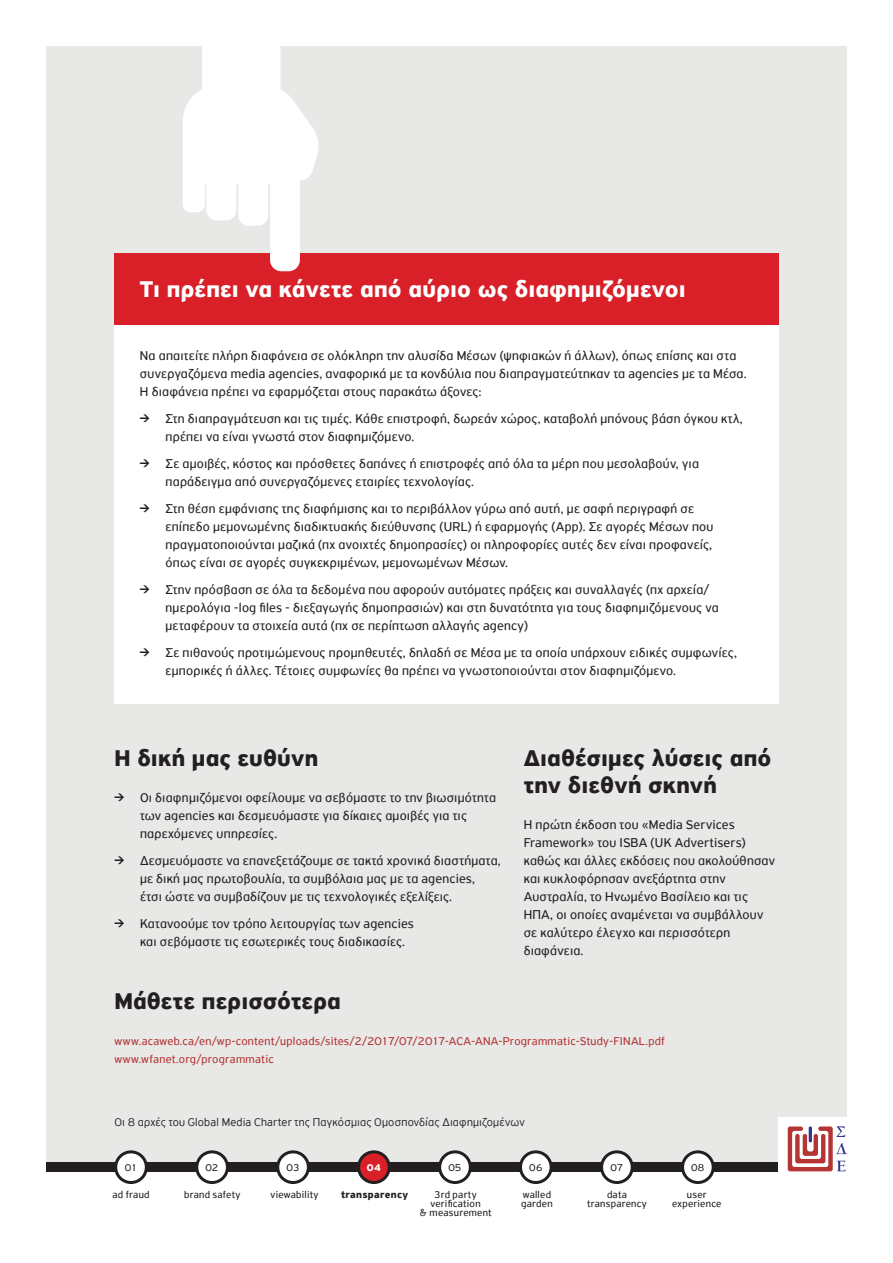
<style>
.page{position:relative;width:893px;height:1263px;background:#fff}
.page>*{position:absolute;margin:0;border:0;box-sizing:border-box;transform-origin:0 0}
.t1{font:700 24px/27px "PF Highway Sans Pro";letter-spacing:.005em;color:#231f20}
.t2{font:700 24px "PF Highway Sans Pro";letter-spacing:.005em;color:#fff}
.t3{font:13.5px/18px "PF Highway Sans Pro";letter-spacing:.015em;color:#231f20}
.t4{font:12px/18px "PF Highway Sans Pro";letter-spacing:.02em;color:#b43534}
.t5{font:300 12px "PF Highway Sans Pro";letter-spacing:.02em;color:#231f20}
.t6{font:10.5px/9px "PF Highway Sans Pro";letter-spacing:.025em;color:#231f20;text-align:center}
.t7{font:700 10.5px "PF Highway Sans Pro";letter-spacing:.03em;color:#231f20}
.t8{font:700 10.5px "PF Highway Sans Pro";color:#fff}
</style>
<div class="page">
<div style="left:46px;top:46px;width:801px;height:1116px;background:#e8e9e7"></div>
<div style="left:779px;top:1117px;width:114px;height:100px;background:#fff"></div>
<svg style="left:788px;top:1126px;width:59px;height:45px"></svg>
<div style="left:46px;top:1162px;width:732px;height:9px;background:#231f20"></div>
<div style="left:116px;top:1152px;width:30px;height:30px;background:#fff;border-radius:50%"></div>
<div style="left:114px;top:1150px;width:34px;height:34px;border:3px solid #231f20;border-radius:50%"></div>
<div style="left:197px;top:1152px;width:30px;height:30px;background:#fff;border-radius:50%"></div>
<div style="left:195px;top:1150px;width:34px;height:34px;border:3px solid #231f20;border-radius:50%"></div>
<div style="left:278px;top:1152px;width:30px;height:30px;background:#fff;border-radius:50%"></div>
<div style="left:276px;top:1150px;width:34px;height:34px;border:3px solid #231f20;border-radius:50%"></div>
<div style="left:359px;top:1152px;width:30px;height:30px;background:#d91f28;border-radius:50%"></div>
<div style="left:357px;top:1150px;width:34px;height:34px;border:3px solid #231f20;border-radius:50%"></div>
<div style="left:440px;top:1152px;width:30px;height:30px;background:#fff;border-radius:50%"></div>
<div style="left:438px;top:1150px;width:34px;height:34px;border:3px solid #231f20;border-radius:50%"></div>
<div style="left:520px;top:1152px;width:31px;height:30px;background:#fff;border-radius:50%"></div>
<div style="left:519px;top:1150px;width:34px;height:34px;border:3px solid #231f20;border-radius:50%"></div>
<div style="left:602px;top:1152px;width:30px;height:30px;background:#fff;border-radius:50%"></div>
<div style="left:600px;top:1150px;width:34px;height:34px;border:3px solid #231f20;border-radius:50%"></div>
<div style="left:682px;top:1152px;width:31px;height:30px;background:#fff;border-radius:50%"></div>
<div style="left:681px;top:1150px;width:34px;height:34px;border:3px solid #231f20;border-radius:50%"></div>
<div style="left:114px;top:253px;width:664px;height:72px;background:#d91f28"></div>
<div style="left:114px;top:325px;width:664px;height:378px;background:#fff"></div>
<svg style="left:183px;top:46px;width:135px;height:225px"></svg>
<h1 class="t2" style="left:140px;top:275px;width:547px">Τι πρέπει να κάνετε από αύριο ως διαφημιζόμενοι</h1>
<p class="t3" style="left:140px;top:347px;width:608px">Να απαιτείτε πλήρη διαφάνεια σε ολόκληρη την αλυσίδα Μέσων (ψηφιακών ή άλλων), όπως επίσης και στα συνεργαζόμενα media agencies, αναφορικά με τα κονδύλια που διαπραγματεύτηκαν τα agencies με τα Μέσα.<br>Η διαφάνεια πρέπει να εφαρμόζεται στους παρακάτω άξονες:</p>
<p class="t3" style="left:166px;top:410px;width:579px;text-indent:-26px">➔ Στη διαπραγμάτευση και τις τιμές. Κάθε επιστροφή, δωρεάν χώρος, καταβολή μπόνους βάση όγκου κτλ, πρέπει να είναι γνωστά στον διαφημιζόμενο.</p>
<p class="t3" style="left:166px;top:455px;width:535px;text-indent:-26px">➔ Σε αμοιβές, κόστος και πρόσθετες δαπάνες ή επιστροφές από όλα τα μέρη που μεσολαβούν, για παράδειγμα από συνεργαζόμενες εταιρίες τεχνολογίας.</p>
<p class="t3" style="left:166px;top:500px;width:549px;text-indent:-26px">➔ Στη θέση εμφάνισης της διαφήμισης και το περιβάλλον γύρω από αυτή, με σαφή περιγραφή σε επίπεδο μεμονωμένης διαδικτυακής διεύθυνσης (URL) ή εφαρμογής (App). Σε αγορές Μέσων που πραγματοποιούνται μαζικά (πχ ανοιχτές δημοπρασίες) οι πληροφορίες αυτές δεν είναι προφανείς, όπως είναι σε αγορές συγκεκριμένων, μεμονωμένων Μέσων.</p>
<p class="t3" style="left:166px;top:581px;width:555px;text-indent:-26px">➔ Στην πρόσβαση σε όλα τα δεδομένα που αφορούν αυτόματες πράξεις και συναλλαγές (πχ αρχεία/ ημερολόγια -log files - διεξαγωγής δημοπρασιών) και στη δυνατότητα για τους διαφημιζόμενους να μεταφέρουν τα στοιχεία αυτά (πχ σε περίπτωση αλλαγής agency)</p>
<p class="t3" style="left:166px;top:643px;width:573px;text-indent:-26px">➔ Σε πιθανούς προτιμώμενους προμηθευτές, δηλαδή σε Μέσα με τα οποία υπάρχουν ειδικές συμφωνίες, εμπορικές ή άλλες. Τέτοιες συμφωνίες θα πρέπει να γνωστοποιούνται στον διαφημιζόμενο.</p>
<h1 class="t1" style="left:114px;top:746px;width:205px">Η δική μας ευθύνη</h1>
<p class="t3" style="left:140px;top:789px;width:357px;text-indent:-26px">➔ Οι διαφημιζόμενοι οφείλουμε να σεβόμαστε το την βιωσιμότητα των agencies και δεσμευόμαστε για δίκαιες αμοιβές για τις παρεχόμενες υπηρεσίες.</p>
<p class="t3" style="left:140px;top:852px;width:362px;text-indent:-26px">➔ Δεσμευόμαστε να επανεξετάζουμε σε τακτά χρονικά διαστήματα, με δική μας πρωτοβουλία, τα συμβόλαια μας με τα agencies,<br>έτσι ώστε να συμβαδίζουν με τις τεχνολογικές εξελίξεις.</p>
<p class="t3" style="left:140px;top:915px;width:276px;text-indent:-26px">➔ Κατανοούμε τον τρόπο λειτουργίας των agencies και σεβόμαστε τις εσωτερικές τους διαδικασίες.</p>
<h1 class="t1" style="left:524px;top:746px;width:249px">Διαθέσιμες λύσεις από την διεθνή σκηνή</h1>
<p class="t3" style="left:524px;top:816px;width:253px">Η πρώτη έκδοση του «Media Services Framework» του ISBA (UK Advertisers) καθώς και άλλες εκδόσεις που ακολούθησαν και κυκλοφόρησαν ανεξάρτητα στην Αυστραλία, το Ηνωμένο Βασίλειο και τις ΗΠΑ, οι οποίες αναμένεται να συμβάλλουν σε καλύτερο έλεγχο και περισσότερη διαφάνεια.</p>
<h1 class="t1" style="left:114px;top:989px;width:228px">Μάθετε περισσότερα</h1>
<p class="t4" style="left:114px;top:1032px;width:552px">www.acaweb.ca/en/wp-content/uploads/sites/2/2017/07/2017-ACA-ANA-Programmatic-Study-FINAL.pdf www.wfanet.org/programmatic</p>
<p class="t5" style="left:114px;top:1115px;width:412px">Οι 8 αρχές του Global Media Charter της Παγκόσμιας Ομοσπονδίας Διαφημιζομένων</p>
<p class="t6" style="left:125px;top:1163px;width:14px">01</p>
<p class="t6" style="left:206px;top:1163px;width:14px">02</p>
<p class="t6" style="left:286px;top:1163px;width:14px">03</p>
<p class="t8" style="left:367px;top:1162px;width:15px">04</p>
<p class="t6" style="left:448px;top:1163px;width:15px">05</p>
<p class="t6" style="left:529px;top:1163px;width:15px">06</p>
<p class="t6" style="left:610px;top:1163px;width:14px">07</p>
<p class="t6" style="left:691px;top:1163px;width:15px">08</p>
<p class="t6" style="left:113px;top:1190px;width:39px">ad fraud</p>
<p class="t6" style="left:184px;top:1190px;width:58px">brand safety</p>
<p class="t6" style="left:271px;top:1190px;width:49px">viewability</p>
<p class="t7" style="left:341px;top:1189px;width:69px">transparency</p>
<p class="t6" style="left:419px;top:1190px;width:74px">3rd party verification<br>&amp; measurement</p>
<p class="t6" style="left:521px;top:1190px;width:33px;text-align:left">walled garden</p>
<p class="t6" style="left:587px;top:1190px;width:61px">data transparency</p>
<p class="t6" style="left:672px;top:1190px;width:51px">user experience</p>
</div>
